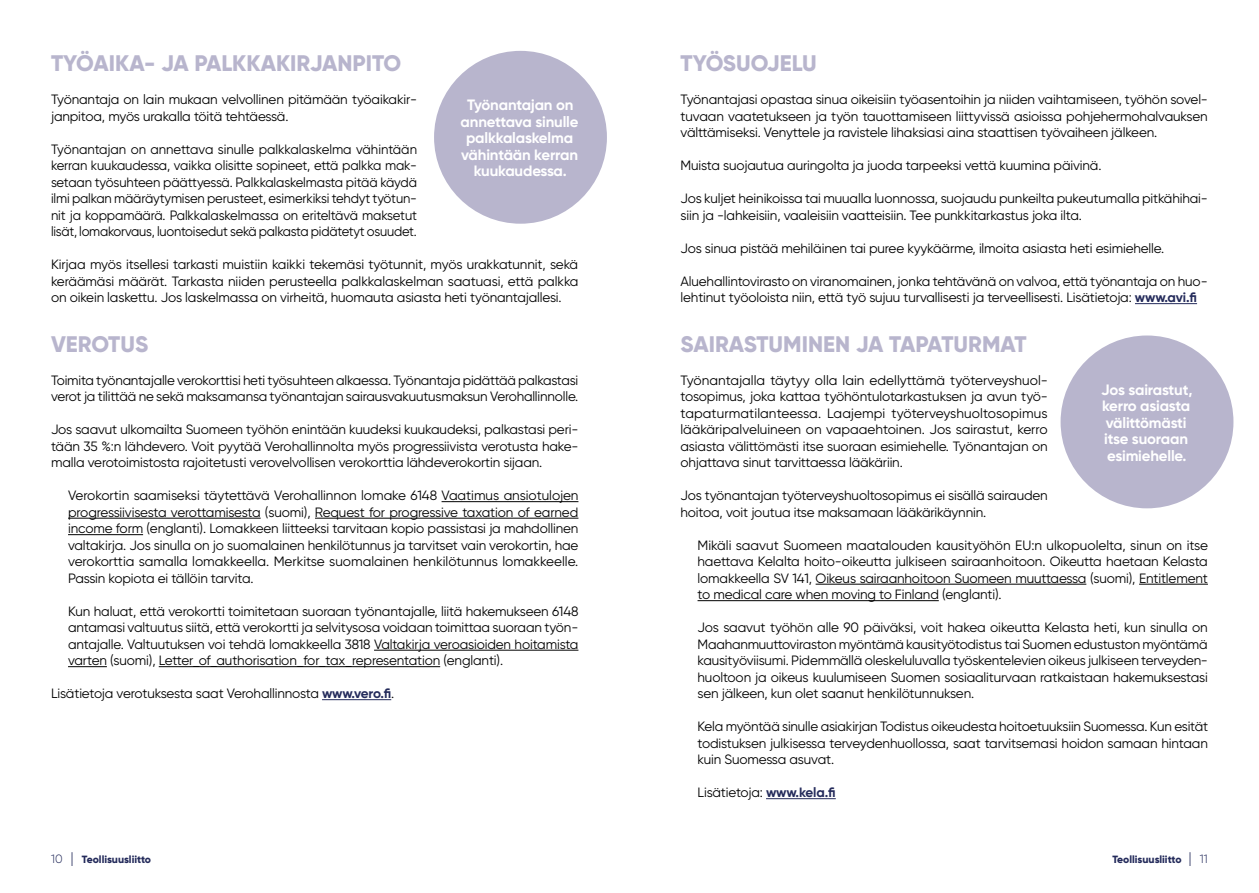
<style>
.page{position:relative;width:1259px;height:893px;background:#fff}
.page>*{position:absolute;margin:0;border:0;box-sizing:border-box;transform-origin:0 0}
.t1{font:800 22.5px "Gilroy";color:#b8b5cd}
.t2{font:700 15px/16.5px "Gilroy";letter-spacing:-.01em;color:#fff;text-align:center}
.t3{font:13.5px/16.5px "Gilroy";letter-spacing:-.01em;color:#000;text-align:justify}
.t4{font:800 10.5px "Gilroy";letter-spacing:-.005em;color:#242b5b}
.s1{font-weight:700;color:#242b5b}
.s2{font-weight:300;font-size:12px}
.s3{font-weight:300;font-size:15px}
</style>
<div class="page">
<hr style="left:441px;top:501px;width:137px;height:1px;background:#000">
<hr style="left:68px;top:518px;width:193px;height:1px;background:#000">
<hr style="left:315px;top:518px;width:263px;height:1px;background:#000">
<hr style="left:68px;top:534px;width:75px;height:1px;background:#000">
<hr style="left:374px;top:650px;width:204px;height:1px;background:#000">
<hr style="left:68px;top:666px;width:39px;height:1px;background:#000">
<hr style="left:159px;top:666px;width:281px;height:1px;background:#000">
<hr style="left:322px;top:699px;width:69px;height:1px;background:#242b5b">
<hr style="left:1135px;top:303px;width:62px;height:1px;background:#242b5b">
<hr style="left:815px;top:584px;width:271px;height:1px;background:#000">
<hr style="left:1139px;top:584px;width:69px;height:1px;background:#000">
<hr style="left:697px;top:600px;width:241px;height:1px;background:#000">
<hr style="left:766px;top:798px;width:70px;height:1px;background:#242b5b">
<div style="left:434px;top:51px;width:173px;height:173px;background:#b8b5cd;border-radius:50%"></div>
<div style="left:1060px;top:335px;width:173px;height:173px;background:#b8b5cd;border-radius:50%"></div>
<h1 class="t1" style="left:51px;top:49px;width:351px">TYÖAIKA- JA PALKKAKIRJANPITO</h1>
<p class="t3" style="left:51px;top:91px;width:367px">Työnantaja on lain mukaan velvollinen pitämään työaikakir&shy;janpitoa, myös urakalla töitä tehtäessä.</p>
<p class="t3" style="left:51px;top:141px;width:368px">Työnantajan on annettava sinulle palkkalaskelma vähintään kerran kuukaudessa, vaikka olisitte sopineet, että palkka mak&shy;setaan työsuhteen päättyessä. Palkkalaskelmasta pitää käydä ilmi palkan määräytymisen perusteet, esimerkiksi tehdyt työtun&shy;nit ja koppamäärä. Palkkalaskelmassa on eriteltävä maksetut lisät, lomakorvaus, luontoisedut sekä palkasta pidätetyt osuudet.</p>
<p class="t3" style="left:51px;top:256px;width:529px">Kirjaa myös itsellesi tarkasti muistiin kaikki tekemäsi työtunnit, myös urakkatunnit, sekä keräämäsi määrät. Tarkasta niiden perusteella palkkalaskelman saatuasi, että palkka on oikein laskettu. Jos laskelmassa on virheitä, huomauta asiasta heti työnantajallesi.</p>
<h1 class="t1" style="left:51px;top:330px;width:99px">VEROTUS</h1>
<p class="t3" style="left:51px;top:372px;width:529px">Toimita työnantajalle verokorttisi heti työsuhteen alkaessa. Työnantaja pidättää palkastasi verot ja tilittää ne sekä maksamansa työnantajan sairausvakuutusmaksun Verohallinnolle.</p>
<p class="t3" style="left:51px;top:421px;width:529px">Jos saavut ulkomailta Suomeen työhön enintään kuudeksi kuukaudeksi, palkastasi peri&shy;tään 35 %:n lähdevero. Voit pyytää Verohallinnolta myös progressiivista verotusta hake&shy;malla verotoimistosta rajoitetusti verovelvollisen verokorttia lähdeverokortin sijaan.</p>
<p class="t3" style="left:68px;top:487px;width:512px">Verokortin saamiseksi täytettävä Verohallinnon lomake 6148 Vaatimus ansiotulojen progressiivisesta verottamisesta (suomi), Request for progressive taxation of earned income form (englanti). Lomakkeen liitteeksi tarvitaan kopio passistasi ja mahdollinen valtakirja. Jos sinulla on jo suomalainen henkilötunnus ja tarvitset vain verokortin, hae verokorttia samalla lomakkeella. Merkitse suomalainen henkilötunnus lomakkeelle.<br>Passin kopiota ei tällöin tarvita.</p>
<p class="t3" style="left:68px;top:603px;width:512px">Kun haluat, että verokortti toimitetaan suoraan työnantajalle, liitä hakemukseen 6148 antamasi valtuutus siitä, että verokortti ja selvitysosa voidaan toimittaa suoraan työn&shy;antajalle. Valtuutuksen voi tehdä lomakkeella 3818 Valtakirja veroasioiden hoitamista varten (suomi), Letter_of_authorisation_for_tax_representation (englanti).</p>
<p class="t3" style="left:51px;top:685px;width:345px">Lisätietoja verotuksesta saat Verohallinnosta <span class="s1">www.vero.fi</span>.</p>
<p class="t2" style="left:460px;top:97px;width:119px">Työnantajan on annettava sinulle palkkalaskelma vähintään kerran kuukaudessa.</p>
<h1 class="t1" style="left:680px;top:49px;width:138px">TYÖSUOJELU</h1>
<p class="t3" style="left:680px;top:91px;width:529px">Työnantajasi opastaa sinua oikeisiin työasentoihin ja niiden vaihtamiseen, työhön sovel&shy;tuvaan vaatetukseen ja työn tauottamiseen liittyvissä asioissa pohjehermohalvauksen välttämiseksi. Venyttele ja ravistele lihaksiasi aina staattisen työvaiheen jälkeen.</p>
<p class="t3" style="left:680px;top:157px;width:422px">Muista suojautua auringolta ja juoda tarpeeksi vettä kuumina päivinä.</p>
<p class="t3" style="left:680px;top:190px;width:529px">Jos kuljet heinikoissa tai muualla luonnossa, suojaudu punkeilta pukeutumalla pitkähihai&shy;siin ja -lahkeisiin, vaaleisiin vaatteisiin. Tee punkkitarkastus joka ilta.</p>
<p class="t3" style="left:680px;top:240px;width:485px">Jos sinua pistää mehiläinen tai puree kyykäärme, ilmoita asiasta heti esimiehelle.</p>
<p class="t3" style="left:680px;top:273px;width:529px">Aluehallintovirasto on viranomainen, jonka tehtävänä on valvoa, että työnantaja on huo&shy;lehtinut työoloista niin, että työ sujuu turvallisesti ja terveellisesti. Lisätietoja: <span class="s1">www.avi.fi</span></p>
<h1 class="t1" style="left:680px;top:330px;width:348px">SAIRASTUMINEN JA TAPATURMAT</h1>
<p class="t3" style="left:680px;top:372px;width:369px">Työnantajalla täytyy olla lain edellyttämä työterveyshuol&shy;tosopimus, joka kattaa työhöntulotarkastuksen ja avun työ&shy;tapaturmatilanteessa. Laajempi työterveyshuoltosopimus lääkäripalveluineen on vapaaehtoinen. Jos sairastut, kerro asiasta välittömästi itse suoraan esimiehelle. Työnantajan on ohjattava sinut tarvittaessa lääkäriin.</p>
<p class="t3" style="left:680px;top:487px;width:369px">Jos työnantajan työterveyshuoltosopimus ei sisällä sairauden hoitoa, voit joutua itse maksamaan lääkärikäynnin.</p>
<p class="t3" style="left:697px;top:537px;width:512px">Mikäli saavut Suomeen maatalouden kausityöhön EU:n ulkopuolelta, sinun on itse haettava Kelalta hoito-oikeutta julkiseen sairaanhoitoon. Oikeutta haetaan Kelasta lomakkeella SV 141, Oikeus sairaanhoitoon Suomeen muuttaessa (suomi), Entitlement to medical care when moving to Finland (englanti).</p>
<p class="t3" style="left:697px;top:619px;width:512px">Jos saavut työhön alle 90 päiväksi, voit hakea oikeutta Kelasta heti, kun sinulla on Maahanmuuttoviraston myöntämä kausityötodistus tai Suomen edustuston myöntämä kausityöviisumi. Pidemmällä oleskeluluvalla työskentelevien oikeus julkiseen terveyden&shy;huoltoon ja oikeus kuulumiseen Suomen sosiaaliturvaan ratkaistaan hakemuksestasi sen jälkeen, kun olet saanut henkilötunnuksen.</p>
<p class="t3" style="left:697px;top:718px;width:512px">Kela myöntää sinulle asiakirjan Todistus oikeudesta hoitoetuuksiin Suomessa. Kun esität todistuksen julkisessa terveydenhuollossa, saat tarvitsemasi hoidon samaan hintaan kuin Suomessa asuvat.</p>
<p class="t3" style="left:697px;top:784px;width:140px">Lisätietoja: <span class="s1">www.kela.fi</span></p>
<p class="t2" style="left:1101px;top:381px;width:93px">Jos sairastut, kerro asiasta välittömästi itse suoraan esimiehelle.</p>
<p class="t4" style="left:51px;top:853px;width:101px"><span class="s2">10</span> <span class="s3">|</span> Teollisuusliitto</p>
<p class="t4" style="left:1112px;top:853px;width:97px">Teollisuusliitto <span class="s3">|</span> <span class="s2">11</span></p>
</div>
